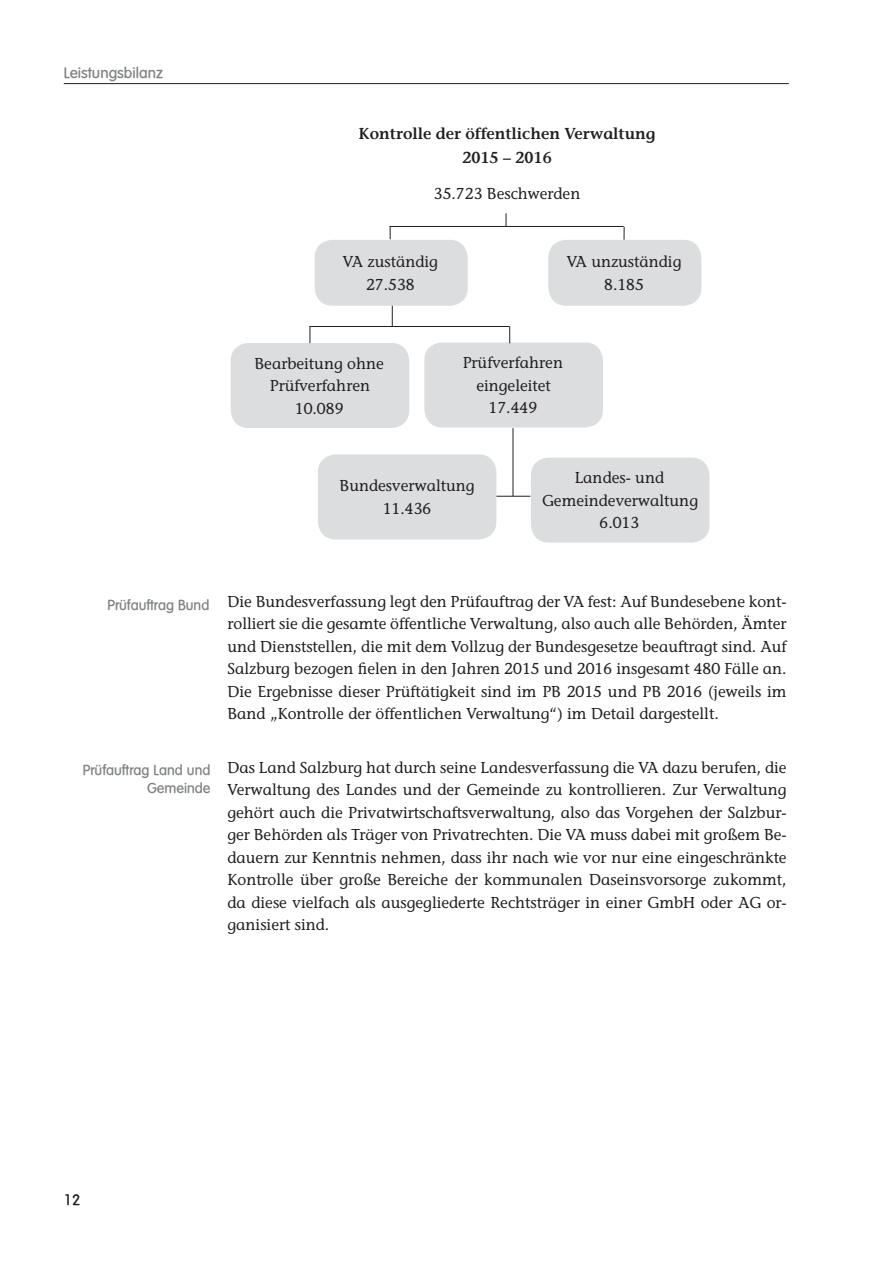
<style>
.page{position:relative;width:893px;height:1263px;background:#fff}
.page>*{position:absolute;margin:0;border:0;box-sizing:border-box;transform-origin:0 0}
.Fliesstext{font:500 15.75px/22.5px "Stone Informal Std";color:#231f20;text-align:center}
.LandesberichtÜ3_ohne{font:600 15.75px "Stone Informal";color:#231f20}
.Kopfzeilerechts{font:500 15px "Volkswagen";color:#808285}
.t1{font:500 15px "Volkswagen";color:#231f20}
.t2{font:500 14.25px/18px "Volkswagen";color:#808285;text-align:right}
</style>
<div class="page">
<hr style="left:64px;top:83px;width:725px;height:1px;background:#231f20">
<div style="left:315px;top:240px;width:153px;height:66px;background:#dcdddf;border-radius:18px"></div>
<div style="left:548px;top:240px;width:153px;height:66px;background:#dcdddf;border-radius:18px"></div>
<div style="left:424px;top:342px;width:179px;height:85px;background:#dcdddf;border-radius:18px"></div>
<div style="left:231px;top:343px;width:178px;height:85px;background:#dcdddf;border-radius:18px"></div>
<div style="left:318px;top:454px;width:178px;height:85px;background:#dcdddf;border-radius:18px"></div>
<div style="left:531px;top:458px;width:178px;height:85px;background:#dcdddf;border-radius:18px"></div>
<svg style="left:506px;top:213px;width:1px;height:13px"></svg>
<hr style="left:496px;top:496px;width:34px;height:1px;background:#231f20">
<hr style="left:310px;top:326px;width:199px;height:1px;background:#231f20">
<hr style="left:390px;top:226px;width:234px;height:1px;background:#231f20">
<svg style="left:390px;top:227px;width:1px;height:12px"></svg>
<svg style="left:624px;top:227px;width:1px;height:13px"></svg>
<svg style="left:392px;top:306px;width:1px;height:20px"></svg>
<svg style="left:310px;top:327px;width:1px;height:16px"></svg>
<svg style="left:509px;top:326px;width:1px;height:17px"></svg>
<hr style="left:513px;top:428px;width:1px;height:68px;background:#231f20">
<p class="Kopfzeilerechts" style="left:64px;top:64px;width:101px">Leistungsbilanz</p>
<p class="LandesberichtÜ3_ohne" style="left:359px;top:125px;width:298px">Kontrolle der öffentlichen Verwaltung</p>
<p class="LandesberichtÜ3_ohne" style="left:462px;top:149px;width:91px">2015 – 2016</p>
<p class="Fliesstext" style="left:434px;top:182px;width:148px">35.723 Beschwerden</p>
<p class="Fliesstext" style="left:343px;top:251px;width:96px">VA zuständig<br>27.538</p>
<p class="Fliesstext" style="left:567px;top:251px;width:116px">VA unzuständig<br>8.185</p>
<p class="Fliesstext" style="left:255px;top:352px;width:131px">Bearbeitung ohne<br>Prüfverfahren<br>10.089</p>
<p class="Fliesstext" style="left:463px;top:352px;width:102px">Prüfverfahren eingeleitet<br>17.449</p>
<p class="Fliesstext" style="left:340px;top:475px;width:136px">Bundesverwaltung<br>11.436</p>
<p class="Fliesstext" style="left:542px;top:467px;width:157px">Landes- und<br>Gemeindeverwaltung<br>6.013</p>
<p class="t2" style="left:107px;top:595px;width:104px">Prüfauftrag Bund</p>
<p class="t2" style="left:83px;top:760px;width:129px">Prüfauftrag Land und<br>Gemeinde</p>
<p class="Fliesstext" style="left:227px;top:590px;width:561px;text-align:justify">Die Bundesverfassung legt den Prüfauftrag der VA fest: Auf Bundesebene kont&shy;rolliert sie die gesamte öffentliche Verwaltung, also auch alle Behörden, Ämter und Dienststellen, die mit dem Vollzug der Bundesgesetze beauftragt sind. Auf Salzburg bezogen fielen in den Jahren 2015 und 2016 insgesamt 480 Fälle an.<br>Die Ergebnisse dieser Prüftätigkeit sind im PB 2015 und PB 2016 (jeweils im Band „Kontrolle der öffentlichen Verwaltung“) im Detail dargestellt.</p>
<p class="Fliesstext" style="left:227px;top:756px;width:561px;text-align:justify">Das Land Salzburg hat durch seine Landesverfassung die VA dazu berufen, die Verwaltung des Landes und der Gemeinde zu kontrollieren. Zur Verwaltung gehört auch die Privatwirtschaftsverwaltung, also das Vorgehen der Salzbur&shy;ger Behörden als Träger von Privatrechten. Die VA muss dabei mit großem Be&shy;dauern zur Kenntnis nehmen, dass ihr nach wie vor nur eine eingeschränkte Kontrolle über große Bereiche der kommunalen Daseinsvorsorge zukommt, da diese vielfach als ausgegliederte Rechtsträger in einer GmbH oder AG or&shy;ganisiert sind.</p>
<p class="t1" style="left:64px;top:1191px;width:18px">12</p>
</div>
